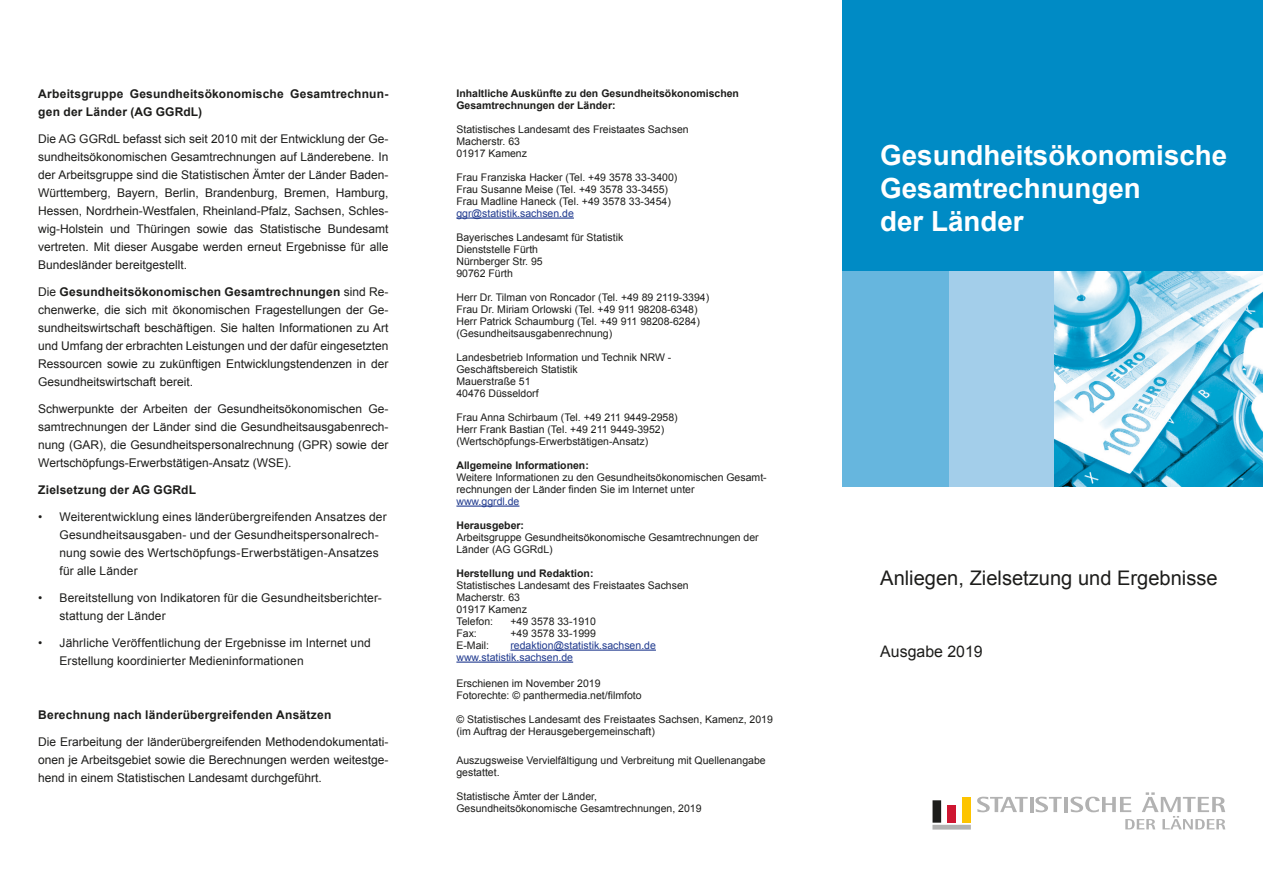
<style>
.page{position:relative;width:1263px;height:893px;background:#fff}
.page>*{position:absolute;margin:0;border:0;box-sizing:border-box;transform-origin:0 0}
.t1{font:700 27.75px/33.3px "Arial";color:#fff}
.t2{font:20.1px "Arial";color:#1d1d1b}
.t3{font:15.9px "Arial";color:#1d1d1b}
.Copytext{font:12px/18px "Arial";color:#1d1d1b;text-align:justify}
.Einzug_5mm{font:12px/18px "Arial";letter-spacing:.01em;color:#1d1d1b}
.Copytext-2{font:700 12px/18px "Arial";letter-spacing:.015em;color:#1d1d1b}
.Impressumtext{font:10.5px/12px "Arial";color:#1d1d1b}
.Impressum_fett{font:700 10.5px/12px "Arial";color:#1d1d1b}
.Impressumtext-2{font:10.5px "Arial";color:#213b8f}
.Impressum_fett-2{font:10.5px "Arial";color:#213b8f}
.s1{font-weight:700}
</style>
<div class="page">
<div style="left:948px;top:270px;width:106px;height:216px;background:#a3ceea"></div>
<div style="left:842px;top:270px;width:106px;height:216px;background:#66b6de"></div>
<img style="left:1054px;top:270px;width:209px;height:216px">
<div style="left:842px;top:0;width:421px;height:270px;background:#008bc5"></div>
<hr style="left:456px;top:217px;width:118px;height:2px;background:#213b8f">
<hr style="left:456px;top:505px;width:63px;height:2px;background:#213b8f">
<hr style="left:510px;top:649px;width:146px;height:2px;background:#213b8f">
<hr style="left:456px;top:661px;width:117px;height:2px;background:#213b8f">
<div style="left:932px;top:825px;width:39px;height:5px;background:#b2b2b2"></div>
<div style="left:962px;top:797px;width:9px;height:26px;background:#fdc400"></div>
<div style="left:932px;top:800px;width:9px;height:23px;background:#1d1d1b"></div>
<div style="left:947px;top:805px;width:9px;height:18px;background:#ce1631"></div>
<svg style="left:977px;top:797px;width:51px;height:15px"></svg>
<hr style="left:1030px;top:797px;width:3px;height:15px;background:#b2b2b2">
<svg style="left:1035px;top:797px;width:27px;height:15px"></svg>
<hr style="left:1064px;top:797px;width:3px;height:15px;background:#b2b2b2">
<svg style="left:1070px;top:792px;width:155px;height:37px"></svg>
<p class="Copytext-2" style="left:38px;top:85px;width:352px">Arbeitsgruppe Gesundheitsökonomische Gesamtrechnun&shy;gen der Länder (AG GGRdL)</p>
<p class="Copytext" style="left:38px;top:130px;width:352px">Die AG GGRdL befasst sich seit 2010 mit der Entwicklung der Ge&shy;sundheitsökonomischen Gesamtrechnungen auf Länderebene. In der Arbeitsgruppe sind die Statistischen Ämter der Länder Baden-Württemberg, Bayern, Berlin, Brandenburg, Bremen, Hamburg, Hessen, Nordrhein-Westfalen, Rheinland-Pfalz, Sachsen, Schles&shy;wig-Holstein und Thüringen sowie das Statistische Bundesamt vertreten. Mit dieser Ausgabe werden erneut Ergebnisse für alle Bundesländer bereitgestellt.</p>
<p class="Copytext" style="left:38px;top:283px;width:352px">Die <span class="s1">Gesundheitsökonomischen Gesamtrechnungen</span> sind Re&shy;chenwerke, die sich mit ökonomischen Fragestellungen der Ge&shy;sundheitswirtschaft beschäftigen. Sie halten Informationen zu Art und Umfang der erbrachten Leistungen und der dafür eingesetzten Ressourcen sowie zu zukünftigen Entwicklungstendenzen in der Gesundheitswirtschaft bereit.</p>
<p class="Copytext" style="left:38px;top:400px;width:352px">Schwerpunkte der Arbeiten der Gesundheitsökonomischen Ge&shy;samtrechnungen der Länder sind die Gesundheitsausgabenrech&shy;nung (GAR), die Gesundheitspersonalrechnung (GPR) sowie der Wertschöpfungs-Erwerbstätigen-Ansatz (WSE).</p>
<p class="Copytext-2" style="left:38px;top:481px;width:159px">Zielsetzung der AG GGRdL</p>
<p class="Einzug_5mm" style="left:60px;top:508px;width:329px;text-indent:-21px">• Weiterentwicklung eines länderübergreifenden Ansatzes der Gesundheitsausgaben- und der Gesundheitspersonalrech&shy;nung sowie des Wertschöpfungs-Erwerbstätigen-Ansatzes für alle Länder</p>
<p class="Einzug_5mm" style="left:60px;top:589px;width:324px;text-indent:-21px">• Bereitstellung von Indikatoren für die Gesundheitsberichter&shy;stattung der Länder</p>
<p class="Einzug_5mm" style="left:60px;top:634px;width:313px;text-indent:-21px">• Jährliche Veröffentlichung der Ergebnisse im Internet und<br>Erstellung koordinierter Medieninformationen</p>
<p class="Copytext-2" style="left:38px;top:706px;width:295px">Berechnung nach länderübergreifenden Ansätzen</p>
<p class="Copytext" style="left:38px;top:733px;width:352px">Die Erarbeitung der länderübergreifenden Methodendokumentati&shy;onen je Arbeitsgebiet sowie die Berechnungen werden weitestge&shy;hend in einem Statistischen Landesamt durchgeführt.</p>
<p class="Impressum_fett" style="left:456px;top:88px;width:284px">Inhaltliche Auskünfte zu den Gesundheitsökonomischen<br>Gesamtrechnungen der Länder:</p>
<p class="Impressumtext" style="left:456px;top:123px;width:234px">Statistisches Landesamt des Freistaates Sachsen</p>
<p class="Impressumtext" style="left:456px;top:135px;width:65px">Macherstr. 63</p>
<p class="Impressumtext" style="left:456px;top:147px;width:72px">01917 Kamenz</p>
<p class="Impressumtext" style="left:456px;top:171px;width:222px">Frau Franziska Hacker (Tel. +49 3578 33-3400)</p>
<p class="Impressumtext" style="left:456px;top:183px;width:213px">Frau Susanne Meise (Tel. +49 3578 33-3455)</p>
<p class="Impressumtext" style="left:456px;top:195px;width:216px">Frau Madline Haneck (Tel. +49 3578 33-3454)</p>
<p class="Impressumtext-2" style="left:456px;top:206px;width:119px">ggr@statistik.sachsen.de</p>
<p class="Impressumtext" style="left:456px;top:231px;width:168px">Bayerisches Landesamt für Statistik</p>
<p class="Impressumtext" style="left:456px;top:243px;width:83px">Dienststelle Fürth</p>
<p class="Impressumtext" style="left:456px;top:255px;width:88px">Nürnberger Str. 95</p>
<p class="Impressumtext" style="left:456px;top:267px;width:58px">90762 Fürth</p>
<p class="Impressumtext" style="left:456px;top:291px;width:254px">Herr Dr. Tilman von Roncador (Tel. +49 89 2119-3394)</p>
<p class="Impressumtext" style="left:456px;top:303px;width:243px">Frau Dr. Miriam Orlowski (Tel. +49 911 98208-6348)</p>
<p class="Impressumtext" style="left:456px;top:315px;width:245px">Herr Patrick Schaumburg (Tel. +49 911 98208-6284)</p>
<p class="Impressumtext" style="left:456px;top:327px;width:157px">(Gesundheitsausgabenrechnung)</p>
<p class="Impressumtext" style="left:456px;top:351px;width:216px">Landesbetrieb Information und Technik NRW -</p>
<p class="Impressumtext" style="left:456px;top:363px;width:123px">Geschäftsbereich Statistik</p>
<p class="Impressumtext" style="left:456px;top:375px;width:76px">Mauerstraße 51</p>
<p class="Impressumtext" style="left:456px;top:387px;width:84px">40476 Düsseldorf</p>
<p class="Impressumtext" style="left:456px;top:411px;width:223px">Frau Anna Schirbaum (Tel. +49 211 9449-2958)</p>
<p class="Impressumtext" style="left:456px;top:423px;width:209px">Herr Frank Bastian (Tel. +49 211 9449-3952)</p>
<p class="Impressumtext" style="left:456px;top:435px;width:193px">(Wertschöpfungs-Erwerbstätigen-Ansatz)</p>
<p class="Impressum_fett" style="left:456px;top:460px;width:134px">Allgemeine Informationen:</p>
<p class="Impressumtext" style="left:456px;top:471px;width:312px">Weitere Informationen zu den Gesundheitsökonomischen Gesamt&shy;rechnungen der Länder finden Sie im Internet unter</p>
<p class="Impressumtext-2" style="left:456px;top:494px;width:65px">www.ggrdl.de</p>
<p class="Impressum_fett" style="left:456px;top:520px;width:69px">Herausgeber:</p>
<p class="Impressumtext" style="left:456px;top:531px;width:304px">Arbeitsgruppe Gesundheitsökonomische Gesamtrechnungen der<br>Länder (AG GGRdL)</p>
<p class="Impressum_fett" style="left:456px;top:568px;width:139px">Herstellung und Redaktion:</p>
<p class="Impressumtext" style="left:456px;top:579px;width:234px">Statistisches Landesamt des Freistaates Sachsen</p>
<p class="Impressumtext" style="left:456px;top:591px;width:65px">Macherstr. 63</p>
<p class="Impressumtext" style="left:456px;top:603px;width:72px">01917 Kamenz</p>
<p class="Impressumtext" style="left:456px;top:615px;width:38px">Telefon:</p>
<p class="Impressumtext" style="left:510px;top:615px;width:87px">+49 3578 33-1910</p>
<p class="Impressumtext" style="left:456px;top:627px;width:22px">Fax:</p>
<p class="Impressumtext" style="left:510px;top:627px;width:87px">+49 3578 33-1999</p>
<p class="Impressumtext" style="left:456px;top:639px;width:34px">E-Mail:</p>
<p class="Impressumtext-2" style="left:510px;top:638px;width:147px">redaktion@statistik.sachsen.de</p>
<p class="Impressum_fett-2" style="left:456px;top:650px;width:118px">www.statistik.sachsen.de</p>
<p class="Impressumtext" style="left:456px;top:677px;width:146px">Erschienen im November 2019</p>
<p class="Impressumtext" style="left:456px;top:689px;width:187px">Fotorechte: © panthermedia.net/filmfoto</p>
<p class="Impressumtext" style="left:456px;top:713px;width:318px">© Statistisches Landesamt des Freistaates Sachsen, Kamenz, 2019</p>
<p class="Impressumtext" style="left:456px;top:725px;width:200px">(im Auftrag der Herausgebergemeinschaft)</p>
<p class="Impressumtext" style="left:456px;top:754px;width:311px">Auszugsweise Vervielfältigung und Verbreitung mit Quellenangabe</p>
<p class="Impressumtext" style="left:456px;top:766px;width:45px">gestattet.</p>
<p class="Impressumtext" style="left:456px;top:790px;width:142px">Statistische Ämter der Länder,</p>
<p class="Impressumtext" style="left:456px;top:802px;width:247px">Gesundheitsökonomische Gesamtrechnungen, 2019</p>
<p class="t1" style="left:880px;top:139px;width:348px">Gesundheitsökonomische<br>Gesamtrechnungen<br>der Länder</p>
<p class="t2" style="left:880px;top:565px;width:339px">Anliegen, Zielsetzung und Ergebnisse</p>
<p class="t3" style="left:880px;top:641px;width:104px">Ausgabe 2019</p>
</div>
